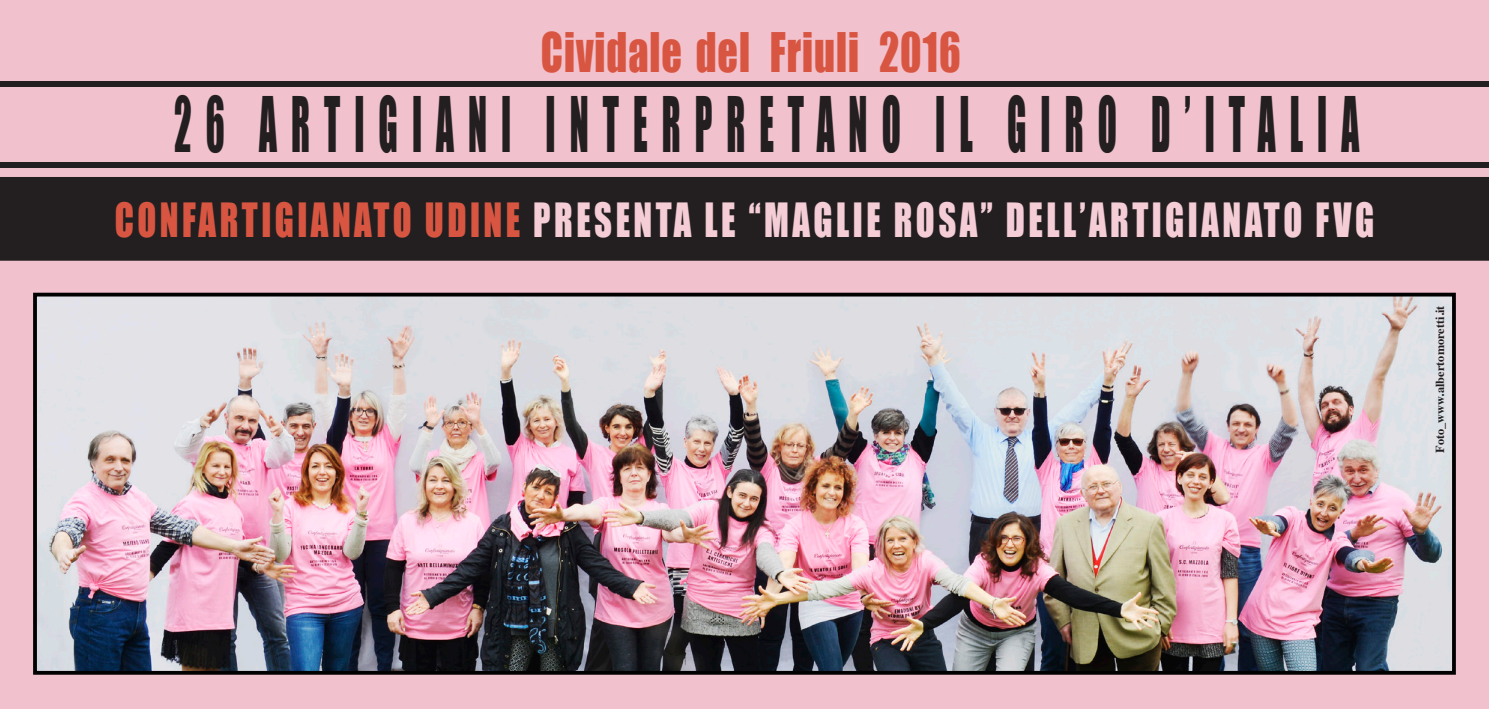
<style>
.page{position:relative;width:1489px;height:709px;background:#fff}
.page>*{position:absolute;margin:0;border:0;box-sizing:border-box;transform-origin:0 0}
.t1{font:70.25px "Impact";letter-spacing:.4em;color:#231f20;scale:.5 1}
.t2{font:50px "Impact";letter-spacing:.025em;color:#d85641;scale:.8 1}
.t3{font:43.25px "Impact";letter-spacing:.1em;color:#f4cdd6;scale:.8 1}
.t4{font:700 12.25px "Times";letter-spacing:.005em;color:#231f20}
.s1{color:#d85641}
</style>
<div class="page">
<div style="left:0;top:0;width:1488px;height:709px;background:#f1c1cd"></div>
<img style="left:38px;top:298px;width:1412px;height:371px">
<div style="left:33px;top:293px;width:1422px;height:381px;border:4px solid #000"></div>
<div style="left:0;top:81px;width:1488px;height:6px;background:#231f20"></div>
<div style="left:0;top:163px;width:1488px;height:5px;background:#231f20"></div>
<div style="left:0;top:177px;width:1488px;height:84px;background:#231f20"></div>
<p class="t2" style="left:541px;top:13px;width:526px">Cividale del Friuli 2016</p>
<p class="t1" style="left:174px;top:70px;width:2371px">26 ARTIGIANI INTERPRETANO IL GIRO D’ITALIA</p>
<p class="t3" style="left:115px;top:186px;width:1575px"><span class="s1">CONFARTIGIANATO UDINE</span> PRESENTA LE “MAGLIE ROSA” DELL’ARTIGIANATO FVG</p>
<p class="t4" style="left:1428px;top:453px;width:149px;rotate:-90deg">Foto_www.albertomoretti.it</p>
</div>
